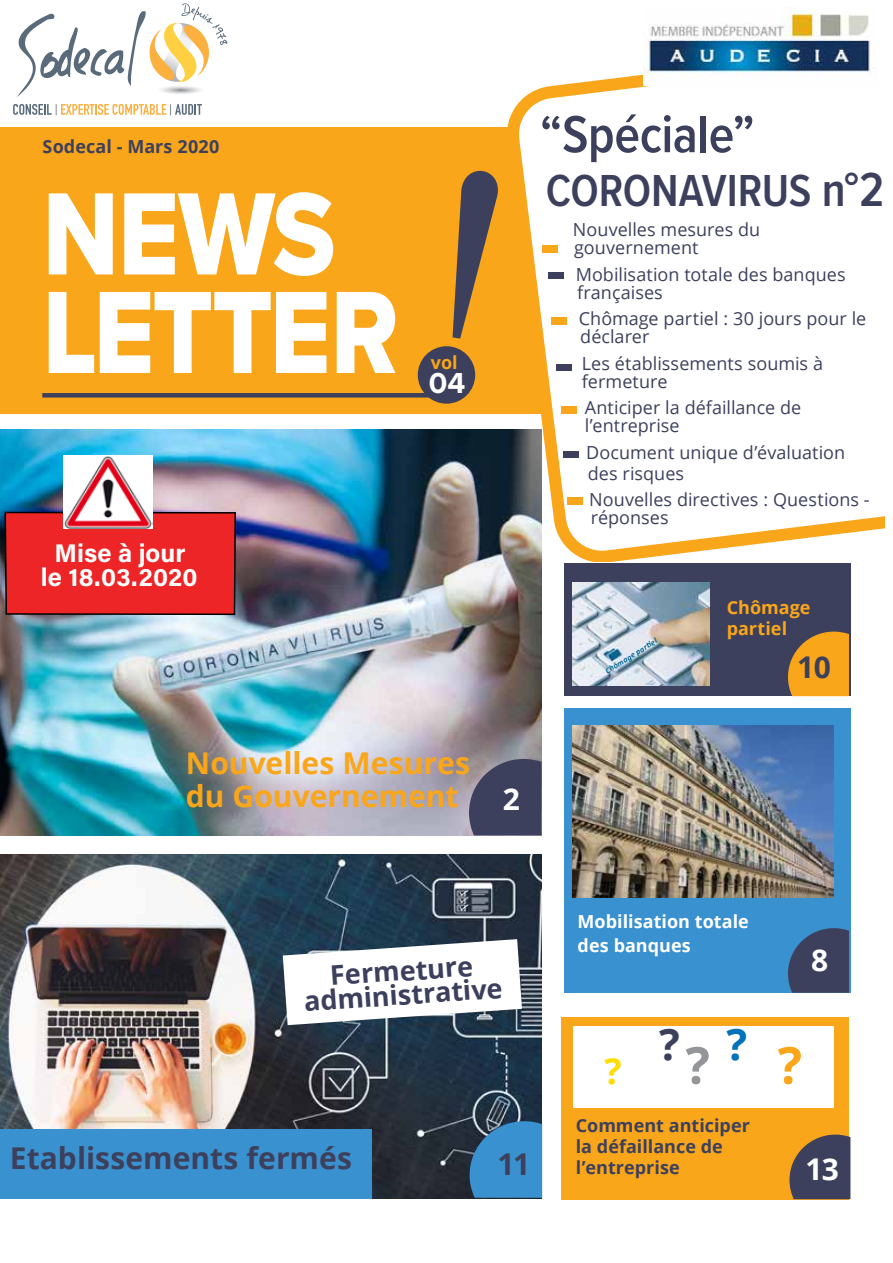
<style>
.page{position:relative;width:893px;height:1263px;background:#fff}
.page>*{position:absolute;margin:0;border:0;box-sizing:border-box;transform-origin:0 0}
.t1{font:121.5px/98.6px "Proxima Nova Extrabld";letter-spacing:-.015em;color:#fff;scale:.85 1}
.t2{font:600 54px "Proxima Nova Cond";letter-spacing:-.01em;color:#3d405d}
.t3{font:700 51px "Open Sans";color:#939598}
.t4{font:700 51px "Open Sans";color:#faa61a}
.t5{font:600 46.5px "Proxima Nova Cond";letter-spacing:-.01em;color:#3d405d}
.t6{font:700 43.5px "Open Sans";color:#3d405d}
.t7{font:700 36px "Open Sans";color:#fd0}
.t8{font:700 30px/33px "Open Sans";color:#faa61a}
.t9{font:700 30px "Open Sans";letter-spacing:.005em;color:#3d405d}
.t10{font:700 30px "Open Sans";color:#fff}
.t11{font:700 30px "Proxima Nova";color:#fff}
.t12{font:700 27px/24px "Open Sans";color:#3d405d;text-align:center}
.t13{font:700 25.5px/24px "Acumin Pro";letter-spacing:.005em;color:#fff;text-align:center}
.t14{font:18px/18px "Open Sans";color:#3d405d}
.t15{font:700 18px/21px "Open Sans";color:#3d405d}
.t16{font:700 18px/24px "Open Sans";color:#fff}
.t17{font:700 18px/21px "Open Sans";color:#faa61a}
.t18{font:italic 700 8.25px "Calibri";color:#006693}
.s1{font-size:49.5px}
.s2{color:#0072bc}
</style>
<div class="page">
<div style="left:562px;top:1017px;width:287px;height:182px;background:#faa61a"></div>
<div style="left:564px;top:563px;width:286px;height:133px;background:#3d405d"></div>
<img style="left:573px;top:583px;width:136px;height:103px">
<img style="left:0;top:855px;width:542px;height:343px">
<img style="left:0;top:429px;width:542px;height:406px">
<div style="left:573px;top:1026px;width:261px;height:82px;background:#fff"></div>
<div style="left:0;top:128px;width:542px;height:286px;background:#faa61a"></div>
<svg style="left:452px;top:170px;width:46px;height:169px"></svg>
<hr style="left:42px;top:393px;width:402px;height:4px;background:#3d405d">
<div style="left:418px;top:346px;width:57px;height:58px;background:#3d405d;border-radius:50%"></div>
<svg style="left:788px;top:632px;width:61px;height:64px;background:#e39921"></svg>
<svg style="left:789px;top:1134px;width:61px;height:65px;background:#574e53"></svg>
<svg style="left:469px;top:759px;width:73px;height:76px;background:#4a4b65"></svg>
<svg style="left:510px;top:74px;width:375px;height:485px"></svg>
<svg style="left:470px;top:1121px;width:72px;height:77px;background:#3987be"></svg>
<div style="left:564px;top:708px;width:286px;height:285px;background:#3a91cf"></div>
<div style="left:0;top:1129px;width:372px;height:69px;background:#3a91cf"></div>
<img style="left:643px;top:11px;width:234px;height:75px">
<svg style="left:13px;top:104px;width:189px;height:11px"></svg>
<svg style="left:17px;top:3px;width:210px;height:94px"></svg>
<div style="left:556px;top:364px;width:15px;height:7px;background:#3d405d"></div>
<div style="left:551px;top:317px;width:16px;height:7px;background:#faa61a"></div>
<div style="left:548px;top:272px;width:16px;height:7px;background:#3d405d"></div>
<div style="left:542px;top:245px;width:16px;height:7px;background:#faa61a"></div>
<div style="left:563px;top:451px;width:16px;height:7px;background:#3d405d"></div>
<svg style="left:4px;top:511px;width:233px;height:105px;background:#e12728"></svg>
<img style="left:64px;top:456px;width:88px;height:73px">
<svg style="left:788px;top:928px;width:61px;height:65px;background:#3c4a6b"></svg>
<div style="left:567px;top:498px;width:15px;height:7px;background:#faa61a"></div>
<div style="left:561px;top:406px;width:15px;height:7px;background:#faa61a"></div>
<svg style="left:283px;top:939px;width:239px;height:86px"></svg>
<img style="left:573px;top:725px;width:261px;height:172px">
<p class="t15" style="left:43px;top:135px;width:178px">Sodecal - Mars 2020</p>
<h1 class="t1" style="left:43px;top:183px;width:421px">NEWS<br>LETTER</h1>
<p class="t17" style="left:431px;top:352px;width:28px">vol</p>
<h3 class="t11" style="left:429px;top:361px;width:38px">04</h3>
<h3 class="t13" style="left:41px;top:540px;width:158px">Mise à jour le 18.03.2020</h3>
<h3 class="t8" style="left:186px;top:746px;width:286px">Nouvelles Mesures du Gouvernement</h3>
<h2 class="t2" style="left:540px;top:94px;width:217px">“Spéciale”</h2>
<h3 class="t5" style="left:546px;top:156px;width:340px">CORONAVIRUS <span class="s1">n°2</span></h3>
<p class="t14" style="left:573px;top:220px;width:189px">Nouvelles mesures du gouvernement</p>
<p class="t14" style="left:576px;top:265px;width:271px">Mobilisation totale des banques françaises</p>
<p class="t14" style="left:579px;top:309px;width:289px">Chômage partiel : 30 jours pour le déclarer</p>
<p class="t14" style="left:582px;top:354px;width:243px">Les établissements soumis à fermeture</p>
<p class="t14" style="left:585px;top:398px;width:218px">Anticiper la défaillance de l’entreprise</p>
<p class="t14" style="left:586px;top:441px;width:260px;line-height:21px">Document unique d’évaluation des risques</p>
<p class="t14" style="left:589px;top:490px;width:282px">Nouvelles directives : Questions - réponses</p>
<p class="t18" style="left:603px;top:667px;width:61px;rotate:-32deg">Chômage partiel</p>
<p class="t17" style="left:727px;top:596px;width:85px">Chômage partiel</p>
<h3 class="t9" style="left:797px;top:646px;width:35px">10</h3>
<h3 class="t10" style="left:503px;top:778px;width:19px">2</h3>
<h3 class="t12" style="left:302px;top:965px;width:200px;rotate:-4deg">Fermeture administrative</h3>
<p class="t16" style="left:578px;top:909px;width:173px">Mobilisation totale des banques</p>
<h3 class="t10" style="left:811px;top:939px;width:19px">8</h3>
<h3 class="t6" style="left:659px;top:1013px;width:89px">? <span class="s2">?</span></h3>
<h3 class="t7" style="left:604px;top:1045px;width:19px">?</h3>
<h3 class="t3" style="left:686px;top:1029px;width:26px">?</h3>
<h3 class="t4" style="left:778px;top:1029px;width:26px">?</h3>
<h3 class="t9" style="left:10px;top:1137px;width:344px">Etablissements fermés</h3>
<p class="t15" style="left:576px;top:1114px;width:176px">Comment anticiper la défaillance de l’entreprise</p>
<h3 class="t9" style="left:497px;top:1143px;width:34px">11</h3>
<h3 class="t10" style="left:805px;top:1148px;width:35px">13</h3>
</div>
